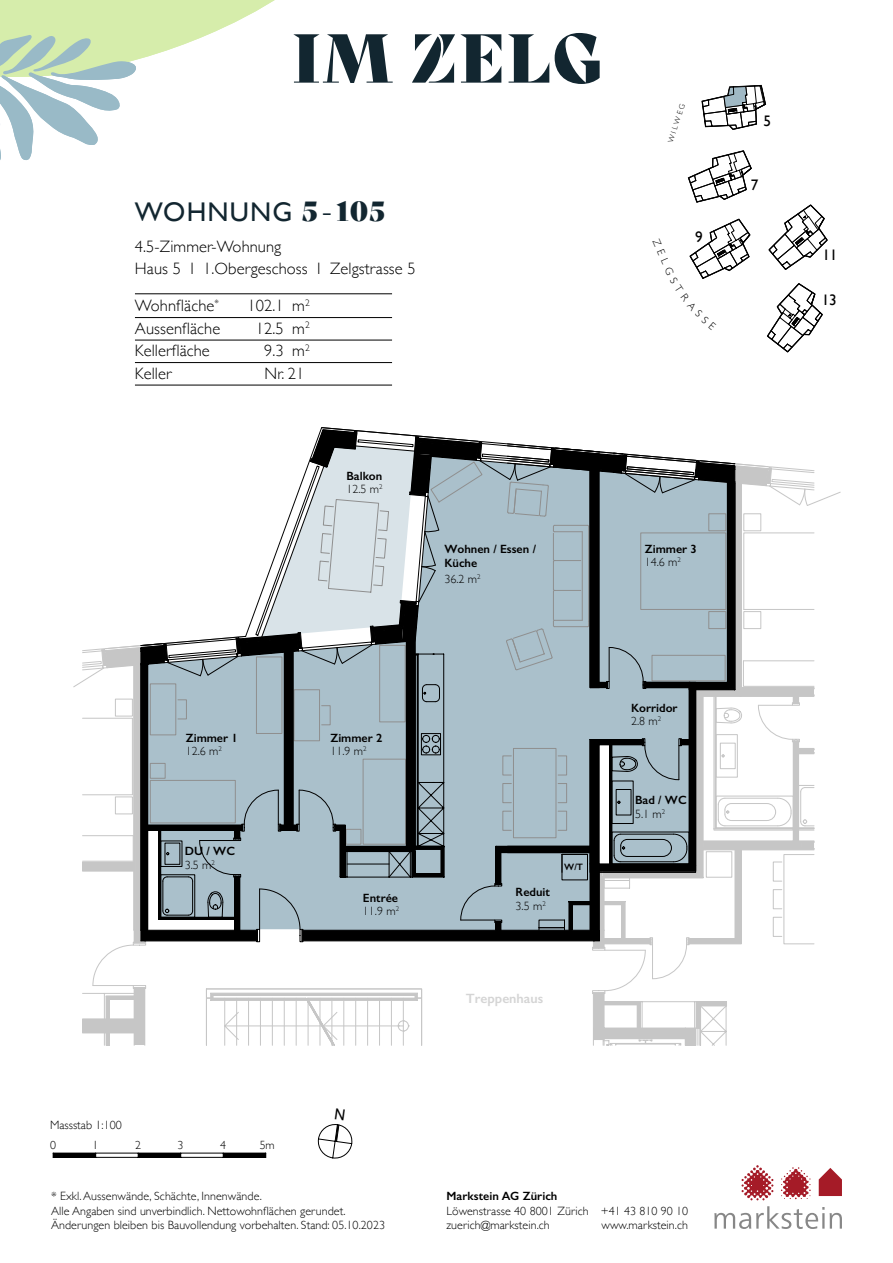
<style>
.page{position:relative;width:893px;height:1263px;background:#fff}
.page>*{position:absolute;margin:0;border:0;box-sizing:border-box;transform-origin:0 0}
.t1{font:27px "Gill Sans";letter-spacing:.045em;color:#122630}
.t2{font:300 16.5px/22.5px "Gill Sans";letter-spacing:.005em;color:#000}
.t3{font:15.15px "Gill Sans";color:#000}
.t4{font:600 13.5px "Gill Sans";color:#ababab}
.t5{font:300 12px/14.4px "Gill Sans";letter-spacing:.005em;color:#000}
.t6{font:600 12px/13.4px "Gill Sans";color:#000}
.t7{font:300 11.85px "Gill Sans";color:#000}
.t8{font:300 9.6px "Gill Sans";color:#000}
.t9{font:600 9.3px "Gill Sans";color:#000}
.t10{font:300 7.65px "Gill Sans";color:#000}
.s1{font-family:"Bely Display"}
.s2{font-weight:300}
</style>
<div class="page">
<svg style="left:701px;top:85px;width:65px;height:45px"></svg>
<svg style="left:688px;top:150px;width:64px;height:53px"></svg>
<svg style="left:768px;top:204px;width:60px;height:66px"></svg>
<svg style="left:767px;top:283px;width:56px;height:69px"></svg>
<svg style="left:73px;top:430px;width:768px;height:616px"></svg>
<svg style="left:714px;top:1206px;width:128px;height:23px"></svg>
<svg style="left:819px;top:1168px;width:23px;height:28px"></svg>
<svg style="left:781px;top:1167px;width:30px;height:32px"></svg>
<svg style="left:741px;top:1165px;width:32px;height:35px"></svg>
<hr style="left:53px;top:1153px;width:43px;height:4px;background:#000">
<hr style="left:138px;top:1153px;width:43px;height:4px;background:#000">
<hr style="left:223px;top:1153px;width:43px;height:4px;background:#000">
<hr style="left:53px;top:1157px;width:213px;height:1px;background:#000">
<hr style="left:53px;top:1153px;width:213px;height:1px;background:#000">
<svg style="left:293px;top:34px;width:100px;height:49px"></svg>
<svg style="left:555px;top:33px;width:45px;height:51px"></svg>
<svg style="left:508px;top:34px;width:41px;height:49px"></svg>
<svg style="left:412px;top:34px;width:89px;height:49px"></svg>
<hr style="left:135px;top:294px;width:257px;height:1px;background:#000">
<hr style="left:135px;top:317px;width:257px;height:1px;background:#000">
<hr style="left:135px;top:340px;width:257px;height:1px;background:#000">
<hr style="left:135px;top:362px;width:257px;height:1px;background:#000">
<hr style="left:135px;top:385px;width:257px;height:1px;background:#000">
<svg style="left:0;top:0;width:275px;height:160px"></svg>
<svg style="left:689px;top:218px;width:62px;height:61px"></svg>
<svg style="left:317px;top:1124px;width:36px;height:35px"></svg>
<h1 class="t1" style="left:135px;top:196px;width:251px">WOHNUNG <span class="s1">5 - 105</span></h1>
<h2 class="t2" style="left:135px;top:234px;width:282px">4.5-Zimmer-Wohnung<br>Haus 5 Ӏ 1.Obergeschoss Ӏ Zelgstrasse 5</h2>
<h2 class="t2" style="left:135px;top:294px;width:86px">Wohnfläche<sup>*</sup></h2>
<h2 class="t2" style="left:247px;top:294px;width:64px">102.1 m<sup>2</sup></h2>
<h2 class="t2" style="left:135px;top:316px;width:87px">Aussenfläche</h2>
<h2 class="t2" style="left:256px;top:316px;width:56px">12.5 m<sup>2</sup></h2>
<h2 class="t2" style="left:135px;top:339px;width:76px">Kellerfläche</h2>
<h2 class="t2" style="left:264px;top:339px;width:47px">9.3 m<sup>2</sup></h2>
<h2 class="t2" style="left:135px;top:361px;width:38px">Keller</h2>
<h2 class="t2" style="left:265px;top:361px;width:41px">Nr. 21</h2>
<p class="t6" style="left:346px;top:469px;width:38px">Balkon<br><span class="s2">12.5 m</span><sup>2</sup></p>
<p class="t6" style="left:444px;top:541px;width:93px;line-height:14.4px">Wohnen / Essen /<br>Küche</p>
<p class="t5" style="left:444px;top:571px;width:38px">36.2 m<sup>2</sup></p>
<p class="t6" style="left:186px;top:731px;width:54px">Zimmer 1<br><span class="s2">12.6 m</span><sup>2</sup></p>
<p class="t6" style="left:330px;top:731px;width:54px">Zimmer 2<br><span class="s2">11.9 m</span><sup>2</sup></p>
<p class="t6" style="left:185px;top:844px;width:52px">DU / WC<br><span class="s2">3.5 m</span><sup>2</sup></p>
<p class="t5" style="left:50px;top:1117px;width:73px">Massstab 1:100</p>
<p class="t7" style="left:50px;top:1135px;width:7px">0</p>
<p class="t7" style="left:93px;top:1135px;width:7px">1</p>
<p class="t7" style="left:135px;top:1135px;width:7px">2</p>
<p class="t7" style="left:178px;top:1135px;width:7px">3</p>
<p class="t7" style="left:220px;top:1135px;width:7px">4</p>
<p class="t7" style="left:260px;top:1135px;width:17px">5m</p>
<p class="t8" style="left:50px;top:1139px;width:6px">0</p>
<p class="t8" style="left:220px;top:1139px;width:14px">5m</p>
<p class="t6" style="left:363px;top:891px;width:38px">Entrée<br><span class="s2">11.9 m</span><sup>2</sup></p>
<p class="t6" style="left:516px;top:885px;width:36px">Reduit<br><span class="s2">3.5 m</span><sup>2</sup></p>
<p class="t9" style="left:564px;top:861px;width:20px">W/T</p>
<p class="t4" style="left:466px;top:990px;width:79px">Treppenhaus</p>
<p class="t10" style="left:664px;top:141px;width:42px;rotate:-72deg">WILWEG</p>
<p class="t3" style="left:763px;top:112px;width:9px">5</p>
<p class="t3" style="left:751px;top:176px;width:9px">7</p>
<p class="t3" style="left:695px;top:228px;width:9px">9</p>
<p class="t6" style="left:645px;top:542px;width:54px">Zimmer 3<br><span class="s2">14.6 m</span><sup>2</sup></p>
<p class="t6" style="left:631px;top:701px;width:48px">Korridor<br><span class="s2">2.8 m</span><sup>2</sup></p>
<p class="t6" style="left:635px;top:793px;width:53px">Bad / WC<br><span class="s2">5.1 m</span><sup>2</sup></p>
<p class="t5" style="left:51px;top:1188px;width:336px">* Exkl. Aussenwände, Schächte, Innenwände.<br>Alle Angaben sind unverbindlich. Nettowohnflächen gerundet.<br>Änderungen bleiben bis Bauvollendung vorbehalten. Stand: 05.10.2023</p>
<p class="t6" style="left:446px;top:1189px;width:112px">Markstein AG Zürich</p>
<p class="t5" style="left:446px;top:1203px;width:243px">Löwenstrasse 40 8001 Zürich +41 43 810 90 10 zuerich@markstein.ch</p>
<p class="t5" style="left:601px;top:1217px;width:88px">www.markstein.ch</p>
<p class="t3" style="left:822px;top:246px;width:16px">11</p>
<p class="t3" style="left:822px;top:291px;width:16px">13</p>
</div>
